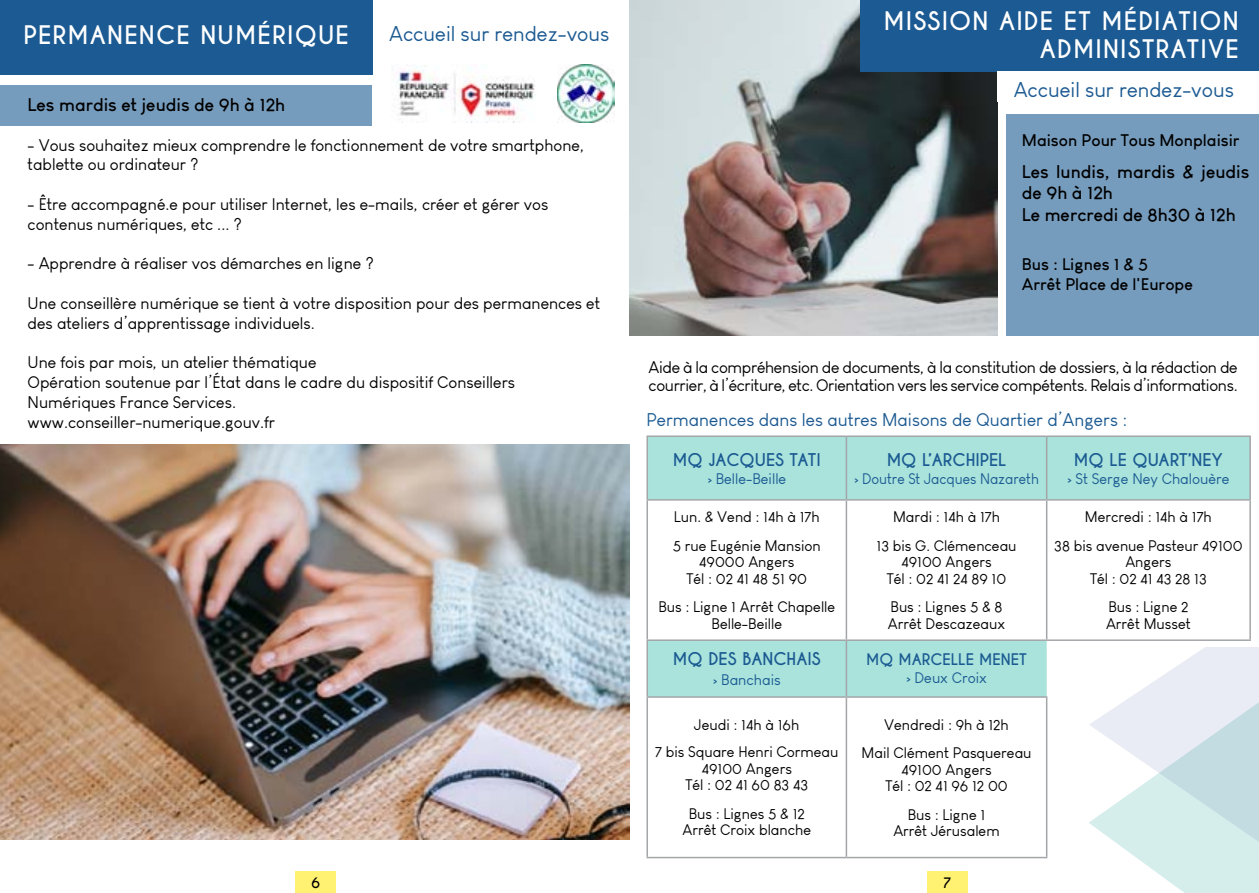
<style>
.page{position:relative;width:1259px;height:893px;background:#fff}
.page>*{position:absolute;margin:0;border:0;box-sizing:border-box;transform-origin:0 0}
.t1{font:700 24px/28.8px "Caviar Dreams";letter-spacing:.05em;color:#fff;text-align:right}
.t2{font:21px "Louis George Cafe";color:#1b5a92}
.t3{font:700 18px/21.6px "Louis George Cafe";color:#000}
.t4{font:18px "Louis George Cafe";color:#1b5a92}
.t5{font:16.5px/19.8px "Louis George Cafe";color:#000}
.t6{font:16.5px/18px "Louis George Cafe";letter-spacing:-.02em;color:#000}
.t7{font:700 16.5px/19.8px "Louis George Cafe";color:#000}
.t8{font:700 16.5px "Caviar Dreams";color:#1b5a92}
.t9{font:15px/16.5px "Louis George Cafe";color:#000;text-align:center}
.t10{font:15px "Louis George Cafe";color:#1b5a92}
.t11{font:15px "Louis George Cafe";color:#1b5a92;scale:.96 1}
.t12{font:700 15px "Caviar Dreams";color:#1b5a92}
.t13{font:700 13.5px "Caviar Dreams";color:#000}
</style>
<div class="page">
<div style="left:296px;top:872px;width:40px;height:21px;background:#fff273"></div>
<div style="left:927px;top:872px;width:40px;height:21px;background:#fff273"></div>
<div style="left:0;top:85px;width:372px;height:40px;background:#769cbd"></div>
<img style="left:629px;top:0;width:368px;height:336px">
<svg style="left:1089px;top:647px;width:170px;height:246px"></svg>
<div style="left:1006px;top:114px;width:253px;height:222px;background:#769cbd"></div>
<div style="left:860px;top:0;width:399px;height:71px;background:#1b5a92"></div>
<svg style="left:648px;top:437px;width:602px;height:260px"></svg>
<hr style="left:646px;top:499px;width:200px;height:2px;background:#a3a5a8">
<hr style="left:846px;top:499px;width:200px;height:2px;background:#a3a5a8">
<hr style="left:1046px;top:698px;width:1px;height:159px;background:#a3a5a8">
<hr style="left:846px;top:857px;width:201px;height:1px;background:#a3a5a8">
<hr style="left:1046px;top:435px;width:205px;height:2px;background:#a3a5a8">
<hr style="left:1249px;top:437px;width:2px;height:62px;background:#a3a5a8">
<hr style="left:1249px;top:501px;width:2px;height:138px;background:#a3a5a8">
<hr style="left:1046px;top:639px;width:205px;height:2px;background:#a3a5a8">
<hr style="left:846px;top:435px;width:200px;height:2px;background:#a3a5a8">
<hr style="left:1046px;top:437px;width:1px;height:62px;background:#a3a5a8">
<hr style="left:1046px;top:501px;width:1px;height:138px;background:#a3a5a8">
<hr style="left:846px;top:639px;width:200px;height:2px;background:#a3a5a8">
<hr style="left:646px;top:435px;width:200px;height:2px;background:#a3a5a8">
<hr style="left:646px;top:437px;width:2px;height:62px;background:#a3a5a8">
<hr style="left:845px;top:437px;width:2px;height:62px;background:#a3a5a8">
<hr style="left:646px;top:501px;width:2px;height:138px;background:#a3a5a8">
<hr style="left:845px;top:501px;width:2px;height:138px;background:#a3a5a8">
<hr style="left:646px;top:639px;width:200px;height:2px;background:#a3a5a8">
<hr style="left:646px;top:641px;width:2px;height:55px;background:#a3a5a8">
<hr style="left:845px;top:641px;width:2px;height:55px;background:#a3a5a8">
<hr style="left:646px;top:698px;width:2px;height:159px;background:#a3a5a8">
<hr style="left:845px;top:698px;width:2px;height:159px;background:#a3a5a8">
<hr style="left:646px;top:857px;width:200px;height:1px;background:#a3a5a8">
<hr style="left:1046px;top:499px;width:205px;height:2px;background:#a3a5a8">
<hr style="left:646px;top:696px;width:200px;height:2px;background:#a3a5a8">
<hr style="left:846px;top:696px;width:201px;height:2px;background:#a3a5a8">
<div style="left:0;top:0;width:372px;height:74px;background:#1b5a92"></div>
<img style="left:0;top:444px;width:629px;height:396px">
<img style="left:557px;top:65px;width:57px;height:57px">
<img style="left:391px;top:66px;width:144px;height:57px">
<h1 class="t1" style="left:23px;top:22px;width:327px">PERMANENCE NUMÉRIQUE</h1>
<p class="t2" style="left:389px;top:22px;width:222px">Accueil sur rendez-vous</p>
<p class="t3" style="left:28px;top:93px;width:259px">Les mardis et jeudis de 9h à 12h</p>
<p class="t5" style="left:28px;top:135px;width:558px">- Vous souhaitez mieux comprendre le fonctionnement de votre smartphone, tablette ou ordinateur ?</p>
<p class="t5" style="left:28px;top:194px;width:522px">- Être accompagné.e pour utiliser Internet, les e-mails, créer et gérer vos contenus numériques, etc ... ?</p>
<p class="t5" style="left:28px;top:254px;width:347px">- Apprendre à réaliser vos démarches en ligne ?</p>
<p class="t5" style="left:28px;top:293px;width:574px">Une conseillère numérique se tient à votre disposition pour des permanences et des ateliers d’apprentissage individuels.</p>
<p class="t5" style="left:28px;top:353px;width:489px">Une fois par mois, un atelier thématique<br>Opération soutenue par l’État dans le cadre du dispositif Conseillers Numériques France Services.<br>www.conseiller-numerique.gouv.fr</p>
<h1 class="t1" style="left:883px;top:7px;width:357px">MISSION AIDE ET MÉDIATION<br>ADMINISTRATIVE</h1>
<p class="t2" style="left:1013px;top:77px;width:222px">Accueil sur rendez-vous</p>
<p class="t7" style="left:1022px;top:130px;width:219px">Maison Pour Tous Monplaisir</p>
<p class="t3" style="left:1022px;top:160px;width:229px">Les lundis, mardis &amp; jeudis de 9h à 12h<br>Le mercredi de 8h30 à 12h</p>
<p class="t7" style="left:1022px;top:254px;width:173px">Bus : Lignes 1 &amp; 5<br>Arrêt Place de l'Europe</p>
<p class="t6" style="left:648px;top:359px;width:590px">Aide à la compréhension de documents, à la constitution de dossiers, à la rédaction de courrier, à l’écriture, etc. Orientation vers les service compétents. Relais d’informations.</p>
<p class="t4" style="left:646px;top:409px;width:482px">Permanences dans les autres Maisons de Quartier d’Angers :</p>
<p class="t8" style="left:673px;top:449px;width:150px">MQ JACQUES TATI</p>
<p class="t10" style="left:707px;top:469px;width:80px">› Belle-Beille</p>
<p class="t9" style="left:673px;top:503px;width:150px;line-height:28.5px;text-align:left">Lun. &amp; Vend : 14h à 17h<br>5 rue Eugénie Mansion</p>
<p class="t9" style="left:686px;top:554px;width:122px">49000 Angers<br>Tél : 02 41 48 51 90</p>
<p class="t9" style="left:658px;top:599px;width:178px">Bus : Ligne 1 Arrêt Chapelle<br>Belle-Beille</p>
<p class="t8" style="left:673px;top:649px;width:149px">MQ DES BANCHAIS</p>
<p class="t10" style="left:713px;top:671px;width:69px">› Banchais</p>
<p class="t9" style="left:655px;top:711px;width:185px;line-height:27px">Jeudi : 14h à 16h<br>7 bis Square Henri Cormeau</p>
<p class="t9" style="left:685px;top:760px;width:124px">49100 Angers<br>Tél : 02 41 60 83 43</p>
<p class="t9" style="left:682px;top:805px;width:130px">Bus : Lignes 5 &amp; 12<br>Arrêt Croix blanche</p>
<p class="t8" style="left:886px;top:449px;width:121px">MQ L’ARCHIPEL</p>
<p class="t11" style="left:854px;top:469px;width:194px">› Doutre St Jacques Nazareth</p>
<p class="t9" style="left:876px;top:503px;width:141px;line-height:28.5px">Mardi : 14h à 17h<br>13 bis G. Clémenceau</p>
<p class="t9" style="left:887px;top:554px;width:121px">49100 Angers<br>Tél : 02 41 24 89 10</p>
<p class="t9" style="left:888px;top:599px;width:119px;text-align:left">Bus : Lignes 5 &amp; 8<br>Arrêt Descazeaux</p>
<p class="t12" style="left:866px;top:651px;width:162px">MQ MARCELLE MENET</p>
<p class="t10" style="left:906px;top:669px;width:82px">› Deux Croix</p>
<p class="t9" style="left:861px;top:710px;width:171px;line-height:28.5px">Vendredi : 9h à 12h<br>Mail Clément Pasquereau</p>
<p class="t9" style="left:885px;top:761px;width:124px">49100 Angers<br>Tél : 02 41 96 12 00</p>
<p class="t9" style="left:893px;top:806px;width:108px">Bus : Ligne 1<br>Arrêt Jérusalem</p>
<p class="t8" style="left:1074px;top:449px;width:150px">MQ LE QUART’NEY</p>
<p class="t10" style="left:1067px;top:469px;width:164px">› St Serge Ney Chalouère</p>
<p class="t9" style="left:1054px;top:503px;width:190px;line-height:28.5px">Mercredi : 14h à 17h<br>38 bis avenue Pasteur 49100</p>
<p class="t9" style="left:1090px;top:554px;width:118px">Angers<br>Tél : 02 41 43 28 13</p>
<p class="t9" style="left:1106px;top:599px;width:86px;text-align:left">Bus : Ligne 2<br>Arrêt Musset</p>
<p class="t13" style="left:311px;top:874px;width:10px">6</p>
<p class="t13" style="left:943px;top:874px;width:10px">7</p>
</div>
